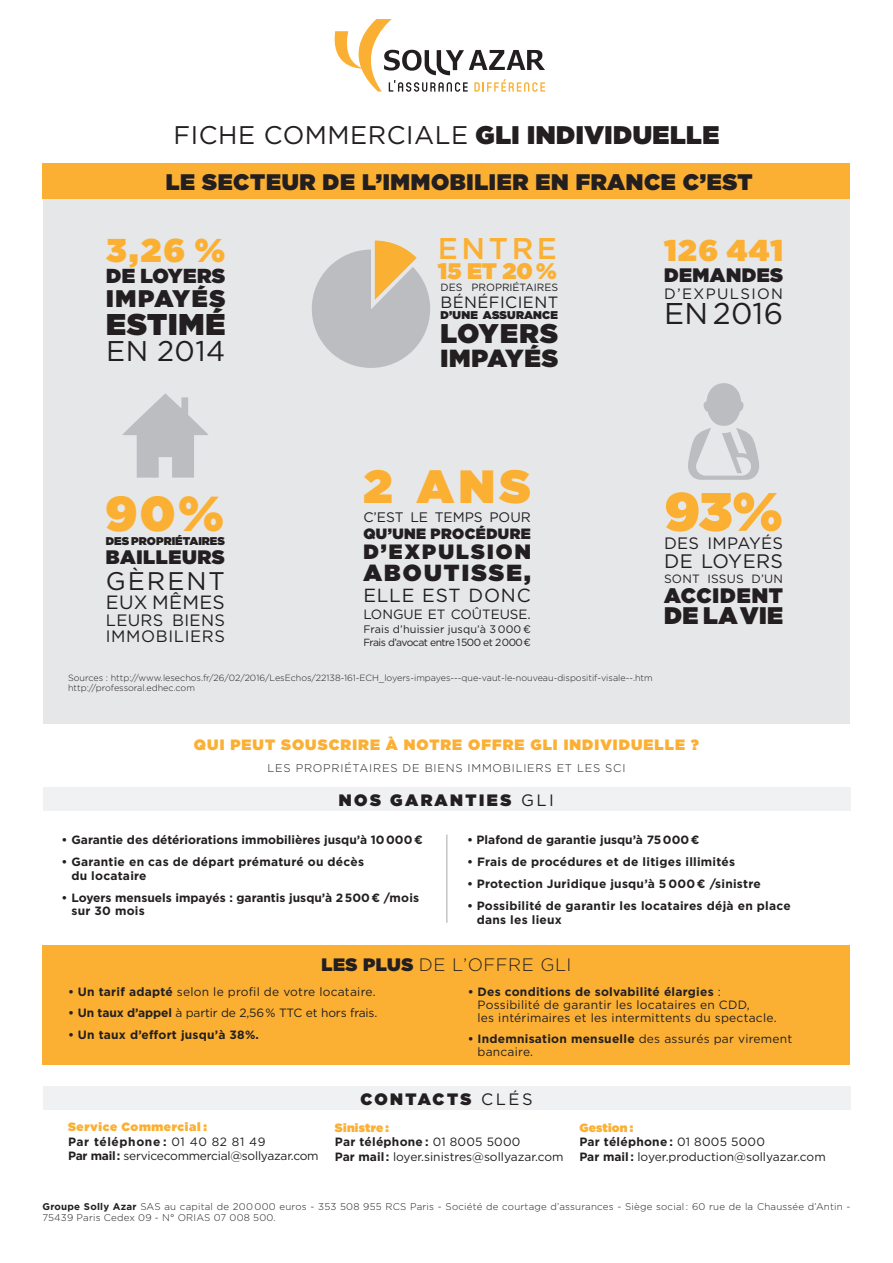
<style>
.page{position:relative;width:893px;height:1263px;background:#fff}
.page>*{position:absolute;margin:0;border:0;box-sizing:border-box;transform-origin:0 0}
.t1{font:900 54px "Gotham";color:#fbb033}
.t2{font:900 49.05px "Gotham";color:#fbb033}
.t3{font:900 46.5px "Gotham";color:#fbb033}
.t4{font:900 33px "Gotham";color:#fbb033}
.t5{font:900 30px "Gotham";letter-spacing:.05em;color:#fbb033}
.t6{font:30px "Gotham";letter-spacing:.01em;color:#231f20}
.t7{font:900 30px "Gotham";letter-spacing:.03em;color:#231f20}
.t8{font:500 30px "Gotham";letter-spacing:.12em;color:#fbb033}
.t9{font:28.5px "Gotham";letter-spacing:.02em;color:#231f20}
.t10{font:900 27px "Gotham";letter-spacing:.055em;color:#231f20}
.t11{font:25.5px "Gotham";letter-spacing:.02em;color:#231f20}
.t12{font:900 24.75px "Gotham";letter-spacing:.035em;color:#231f20}
.t13{font:900 24px "Gotham";letter-spacing:.02em;color:#231f20}
.t14{font:900 24px "Gotham";letter-spacing:.07em;color:#231f20}
.t15{font:900 23.25px "Gotham";letter-spacing:.095em;color:#231f20}
.t16{font:900 22.5px "Gotham";letter-spacing:.03em;color:#231f20}
.t17{font:900 22.5px "Gotham";color:#fbb033}
.t18{font:900 21px "Gotham";letter-spacing:.045em;color:#231f20}
.t19{font:900 20.7px "Gotham";letter-spacing:.105em;color:#231f20}
.t20{font:900 20.25px "Gotham";letter-spacing:.02em;color:#231f20}
.t21{font:900 19.5px "Gotham";letter-spacing:.03em;color:#231f20}
.t22{font:19.5px "Gotham";letter-spacing:.02em;color:#231f20}
.t23{font:19.2px "Gotham";letter-spacing:.02em;color:#231f20}
.t24{font:18.9px "Gotham";letter-spacing:.04em;color:#231f20}
.t25{font:300 18px "Gotham";letter-spacing:.03em;color:#231f20}
.t26{font:900 16.5px "Gotham";letter-spacing:.15em;color:#231f20}
.t27{font:16.5px/16.5px "Gotham";letter-spacing:.04em;color:#231f20}
.t28{font:16.5px "Gotham";letter-spacing:.02em;color:#231f20}
.t29{font:16.35px "Gotham";letter-spacing:.025em;color:#231f20}
.t30{font:900 15px "Gotham";letter-spacing:.07em;color:#fbb033}
.t31{font:15px "Gotham";letter-spacing:.09em;color:#231f20}
.t32{font:900 14.85px "Gotham";letter-spacing:.03em;color:#231f20}
.t33{font:13.8px "Gotham";color:#231f20}
.t34{font:13.5px "Gotham";color:#231f20}
.t35{font:12px/14.4px "Gotham";letter-spacing:.005em;color:#231f20}
.t36{font:700 12px/13.5px "Gotham";letter-spacing:.02em;color:#231f20}
.t37{font:700 12px/13.5px "Gotham";color:#231f20}
.t38{font:12px/14.4px "Gotham";letter-spacing:-.02em;color:#231f20}
.t39{font:300 11.25px "Gotham";letter-spacing:.07em;color:#231f20}
.t40{font:900 11.25px "Gotham";color:#231f20}
.t41{font:900 11.25px "Gotham";letter-spacing:.02em;color:#231f20}
.t42{font:10.8px "Gotham";letter-spacing:.01em;color:#231f20}
.t43{font:10.5px "Gotham";color:#231f20}
.t44{font:10.35px "Gotham";letter-spacing:-.05em;color:#231f20}
.t45{font:300 9.75px/11.2px "Gotham";letter-spacing:.02em;color:#231f20}
.t46{font:300 9px "Gotham";color:#231f20}
.s1{font-weight:900}
.s2{font-weight:400}
.s3{font-weight:700}
.s4{font-weight:900;color:#fbb033}
</style>
<div class="page">
<svg style="left:334px;top:19px;width:211px;height:73px"></svg>
<hr style="left:446px;top:834px;width:1px;height:89px;background:#a8a9ad">
<div style="left:43px;top:1086px;width:807px;height:24px;background:#f0f1f2"></div>
<div style="left:43px;top:787px;width:807px;height:24px;background:#f0f1f2"></div>
<div style="left:42px;top:945px;width:808px;height:119px;background:#fbb033"></div>
<div style="left:43px;top:198px;width:807px;height:526px;background:#e6e7e9"></div>
<div style="left:43px;top:163px;width:807px;height:35px;background:#fbb033"></div>
<svg style="left:122px;top:393px;width:86px;height:85px"></svg>
<svg style="left:688px;top:383px;width:71px;height:97px"></svg>
<svg style="left:312px;top:241px;width:118px;height:127px"></svg>
<p class="t11" style="left:174px;top:118px;width:547px">FICHE COMMERCIALE <span class="s1">GLI INDIVIDUELLE</span></p>
<p class="t16" style="left:166px;top:166px;width:588px">LE SECTEUR DE L’IMMOBILIER EN FRANCE C’EST</p>
<p class="t4" style="left:106px;top:226px;width:121px">3,26 %</p>
<p class="t20" style="left:106px;top:261px;width:121px">DE LOYERS</p>
<p class="t14" style="left:106px;top:281px;width:121px">IMPAYÉS</p>
<p class="t7" style="left:106px;top:303px;width:121px">ESTIMÉ</p>
<p class="t9" style="left:106px;top:333px;width:121px">EN 2014</p>
<p class="t8" style="left:438px;top:228px;width:121px">ENTRE</p>
<p class="t17" style="left:438px;top:255px;width:121px">15 ET 20 %</p>
<p class="t43" style="left:441px;top:281px;width:119px">DES PROPRIÉTAIRES</p>
<p class="t29" style="left:441px;top:291px;width:119px">BÉNÉFICIENT</p>
<p class="t41" style="left:441px;top:307px;width:119px">D’UNE ASSURANCE</p>
<p class="t10" style="left:441px;top:314px;width:119px">LOYERS</p>
<p class="t12" style="left:441px;top:341px;width:119px">IMPAYÉS</p>
<p class="t5" style="left:664px;top:229px;width:121px">126 441</p>
<p class="t21" style="left:664px;top:262px;width:121px">DEMANDES</p>
<p class="t31" style="left:664px;top:284px;width:121px">D’EXPULSION</p>
<p class="t6" style="left:664px;top:295px;width:121px">EN 2016</p>
<p class="t2" style="left:105px;top:478px;width:121px">90%</p>
<p class="t40" style="left:106px;top:533px;width:121px">DES PROPRIÉTAIRES</p>
<p class="t21" style="left:106px;top:543px;width:121px">BAILLEURS</p>
<p class="t11" style="left:106px;top:564px;width:121px">GÈRENT</p>
<p class="t23" style="left:106px;top:590px;width:121px">EUX MÊMES</p>
<p class="t27" style="left:106px;top:611px;width:121px">LEURS BIENS<br>IMMOBILIERS</p>
<p class="t3" style="left:363px;top:453px;width:169px">2 ANS</p>
<p class="t33" style="left:363px;top:508px;width:169px">C’EST LE TEMPS POUR</p>
<p class="t32" style="left:363px;top:523px;width:169px">QU’UNE PROCÉDURE</p>
<p class="t19" style="left:363px;top:537px;width:169px">D’EXPULSION</p>
<p class="t15" style="left:363px;top:556px;width:169px">ABOUTISSE,</p>
<p class="t24" style="left:363px;top:583px;width:169px">ELLE EST DONC</p>
<p class="t34" style="left:363px;top:606px;width:169px">LONGUE ET COÛTEUSE.</p>
<p class="t42" style="left:363px;top:622px;width:169px">Frais d’huissier jusqu’à 3 000 €</p>
<p class="t44" style="left:363px;top:636px;width:169px">Frais d’avocat entre 1 500 et 2 000 €</p>
<p class="t46" style="left:68px;top:672px;width:586px">Sources : http://www.lesechos.fr/26/02/2016/LesEchos/22138-161-ECH_loyers-impayes---que-vaut-le-nouveau-dispositif-visale--.htm</p>
<p class="t46" style="left:68px;top:682px;width:128px">http://professoral.edhec.com</p>
<p class="t1" style="left:664px;top:473px;width:120px">93%</p>
<p class="t22" style="left:664px;top:549px;width:121px">DE LOYERS</p>
<p class="t35" style="left:664px;top:572px;width:121px">SONT ISSUS D’UN</p>
<p class="t18" style="left:664px;top:580px;width:121px">ACCIDENT</p>
<p class="t13" style="left:664px;top:598px;width:121px">DE LA VIE</p>
<p class="t28" style="left:664px;top:532px;width:121px">DES IMPAYÉS</p>
<p class="t30" style="left:194px;top:734px;width:506px">QUI PEUT SOUSCRIRE À NOTRE OFFRE GLI INDIVIDUELLE ?</p>
<p class="t39" style="left:268px;top:761px;width:359px">LES PROPRIÉTAIRES DE BIENS IMMOBILIERS ET LES SCI</p>
<p class="t26" style="left:339px;top:788px;width:217px">NOS GARANTIES <span class="s2">GLI</span></p>
<p class="t37" style="left:62px;top:833px;width:363px">• Garantie des détériorations immobilières jusqu’à 10 000 €</p>
<p class="t36" style="left:71px;top:855px;width:294px;text-indent:-10px">• Garantie en cas de départ prématuré ou décès du locataire</p>
<p class="t37" style="left:71px;top:890px;width:349px;text-indent:-10px">• Loyers mensuels impayés : garantis jusqu’à 2 500 € /mois sur 30 mois</p>
<p class="t37" style="left:467px;top:833px;width:234px">• Plafond de garantie jusqu’à 75 000 €</p>
<p class="t36" style="left:467px;top:855px;width:270px">• Frais de procédures et de litiges illimités</p>
<p class="t36" style="left:467px;top:877px;width:295px">• Protection Juridique jusqu’à 5 000 € /sinistre</p>
<p class="t36" style="left:477px;top:899px;width:315px;text-indent:-10px">• Possibilité de garantir les locataires déjà en place dans les lieux</p>
<p class="t25" style="left:321px;top:953px;width:252px"><span class="s1">LES PLUS</span> DE L’OFFRE GLI</p>
<p class="t35" style="left:68px;top:984px;width:309px"><span class="s3">• Un tarif adapté</span> selon le profil de votre locataire.</p>
<p class="t35" style="left:68px;top:1005px;width:311px"><span class="s3">• Un taux d’appel</span> à partir de 2,56 % TTC et hors frais.</p>
<p class="t36" style="left:68px;top:1027px;width:193px">• Un taux d’effort jusqu’à 38%.</p>
<p class="t35" style="left:477px;top:985px;width:301px;line-height:12.8px;text-indent:-10px"><span class="s3">• Des conditions de solvabilité élargies</span> :<br>Possibilité de garantir les locataires en CDD,<br>les intérimaires et les intermittents du spectacle.</p>
<p class="t35" style="left:477px;top:1032px;width:316px;line-height:12.8px;text-indent:-10px"><span class="s3">• Indemnisation mensuelle</span> des assurés par virement bancaire.</p>
<p class="t38" style="left:68px;top:1119px;width:252px"><span class="s4">Service Commercial :<br></span><span class="s3">Par téléphone :</span> 01 40 82 81 49<br><span class="s3">Par mail :</span> servicecommercial@sollyazar.com</p>
<p class="t26" style="left:360px;top:1087px;width:174px">CONTACTS <span class="s2">CLÉS</span></p>
<p class="t35" style="left:335px;top:1120px;width:230px"><span class="s4">Sinistre :<br></span><span class="s3">Par téléphone :</span> 01 8005 5000<br><span class="s3">Par mail :</span> loyer.sinistres@sollyazar.com</p>
<p class="t35" style="left:579px;top:1120px;width:248px"><span class="s4">Gestion :<br></span><span class="s3">Par téléphone :</span> 01 8005 5000<br><span class="s3">Par mail :</span> loyer.production@sollyazar.com</p>
<p class="t45" style="left:43px;top:1200px;width:809px"><span class="s3">Groupe Solly Azar</span> SAS au capital de 200 000 euros - 353 508 955 RCS Paris - Société de courtage d’assurances - Siège social : 60 rue de la Chaussée d’Antin -<br>75439 Paris Cedex 09 - N° ORIAS 07 008 500.</p>
</div>
